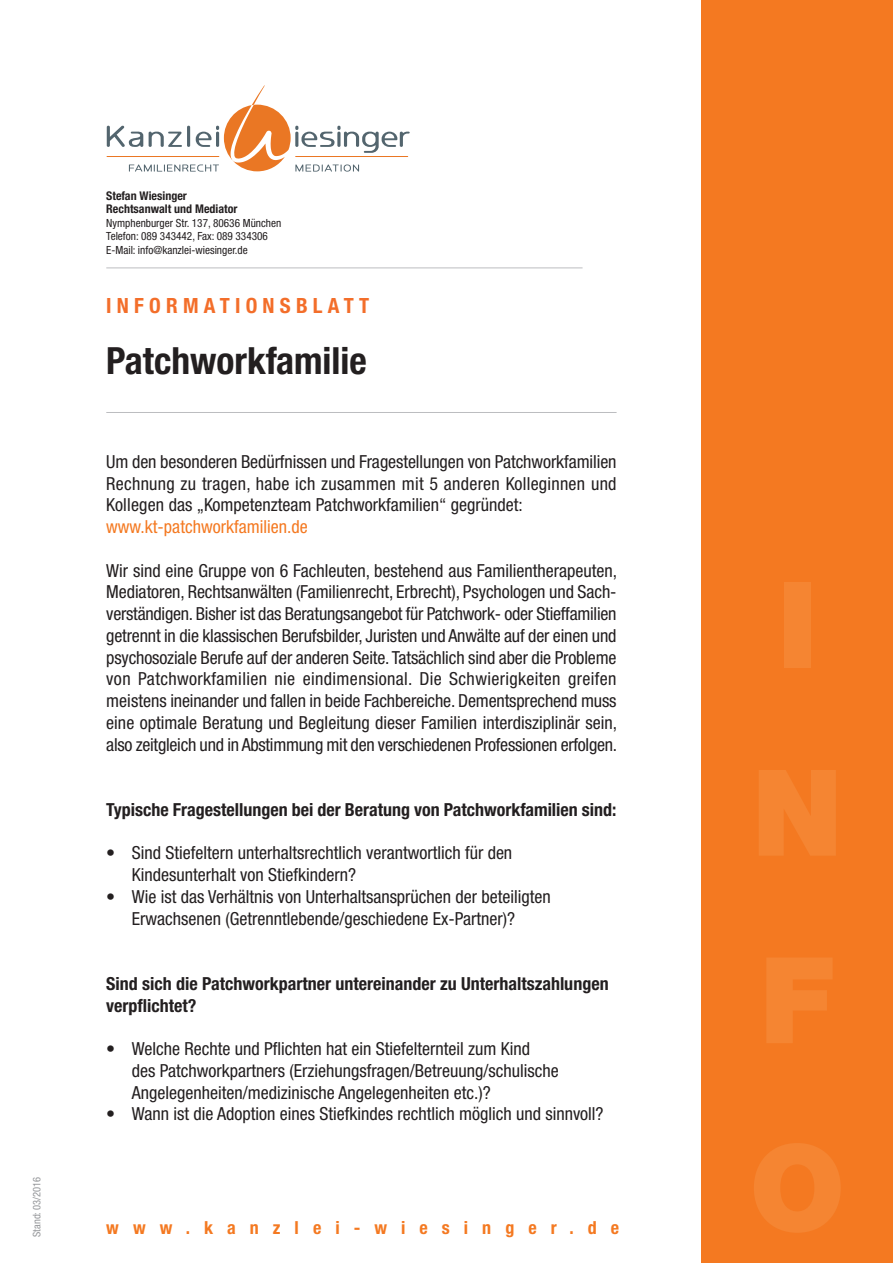
<style>
.page{position:relative;width:893px;height:1263px;background:#fff}
.page>*{position:absolute;margin:0;border:0;box-sizing:border-box;transform-origin:0 0}
.t1{font:700 condensed 37.5px "Helvetica Neue";color:#231f20}
.t2{font:700 condensed 21px "Helvetica Neue";letter-spacing:.25em;color:#f36e2a}
.t3{font:condensed 18px/21.8px "Helvetica Neue";color:#231f20;text-align:justify}
.t4{font:700 condensed 18px/21.8px "Helvetica Neue";color:#231f20}
.t5{font:condensed 18px "Helvetica Neue";color:#f47921}
.t6{font:700 condensed 18px "Helvetica Neue";letter-spacing:.78em;color:#f47921}
.t7{font:700 condensed 12px/13.5px "Helvetica Neue";color:#231f20}
.t8{font:condensed 11.25px/13.5px "Helvetica Neue";color:#231f20}
.t9{font:condensed 10.5px "Helvetica Neue";color:#939598}
</style>
<div class="page">
<hr style="left:106px;top:267px;width:477px;height:1px;background:#bcbdc0">
<hr style="left:106px;top:412px;width:511px;height:1px;background:#bcbdc0">
<svg style="left:107px;top:85px;width:303px;height:87px"></svg>
<hr style="left:107px;top:156px;width:112px;height:1px;background:#ea7724">
<hr style="left:296px;top:156px;width:112px;height:1px;background:#ea7724">
<div style="left:702px;top:0;width:191px;height:1263px;background:#f47921"></div>
<p class="t9" style="left:33px;top:1237px;width:62px;rotate:-90deg">Stand: 03/2016</p>
<p class="t7" style="left:106px;top:190px;width:133px">Stefan Wiesinger<br>Rechtsanwalt und Mediator</p>
<p class="t8" style="left:106px;top:217px;width:176px">Nymphenburger Str. 137, 80636 München<br>Telefon: 089 343442, Fax: 089 334306<br>E-Mail: info@kanzlei-wiesinger.de</p>
<p class="t2" style="left:106px;top:298px;width:264px">INFORMATIONSBLATT</p>
<h1 class="t1" style="left:106px;top:347px;width:262px">Patchworkfamilie</h1>
<p class="t3" style="left:106px;top:452px;width:512px">Um den besonderen Bedürfnissen und Fragestellungen von Patchworkfamilien Rechnung zu tragen, habe ich zusammen mit 5 anderen Kolleginnen und Kollegen das „Kompetenzteam Patchworkfamilien“ gegründet:</p>
<p class="t5" style="left:106px;top:520px;width:203px">www.kt-patchworkfamilien.de</p>
<p class="t3" style="left:106px;top:561px;width:512px">Wir sind eine Gruppe von 6 Fachleuten, bestehend aus Familientherapeuten, Mediatoren, Rechtsanwälten (Familienrecht, Erbrecht), Psychologen und Sach&shy;verständigen. Bisher ist das Beratungsangebot für Patchwork- oder Stieffamilien getrennt in die klassischen Berufsbilder, Juristen und Anwälte auf der einen und psychosoziale Berufe auf der anderen Seite. Tatsächlich sind aber die Probleme von Patchworkfamilien nie eindimensional. Die Schwierigkeiten greifen meistens ineinander und fallen in beide Fachbereiche. Dementsprechend muss eine optimale Beratung und Begleitung dieser Familien interdisziplinär sein, also zeitgleich und in Abstimmung mit den verschiedenen Professionen erfolgen.</p>
<p class="t4" style="left:106px;top:800px;width:512px">Typische Fragestellungen bei der Beratung von Patchworkfamilien sind:</p>
<p class="t3" style="left:132px;top:844px;width:382px;text-indent:-26px">• Sind Stiefeltern unterhaltsrechtlich verantwortlich für den<br>Kindesunterhalt von Stiefkindern?</p>
<p class="t3" style="left:106px;top:887px;width:446px;text-align:center">• Wie ist das Verhältnis von Unterhaltsansprüchen der beteiligten<br>Erwachsenen (Getrenntlebende/geschiedene Ex-Partner)?</p>
<p class="t4" style="left:106px;top:974px;width:504px">Sind sich die Patchworkpartner untereinander zu Unterhaltszahlungen verpflichtet?</p>
<p class="t3" style="left:132px;top:1039px;width:428px;text-align:left;text-indent:-26px">• Welche Rechte und Pflichten hat ein Stiefelternteil zum Kind<br>des Patchworkpartners (Erziehungsfragen/Betreuung/schulische<br>Angelegenheiten/medizinische Angelegenheiten etc.)?</p>
<p class="t3" style="left:106px;top:1105px;width:499px">• Wann ist die Adoption eines Stiefkindes rechtlich möglich und sinnvoll?</p>
<p class="t6" style="left:106px;top:1212px;width:514px">www.kanzlei-wiesinger.de</p>
</div>
